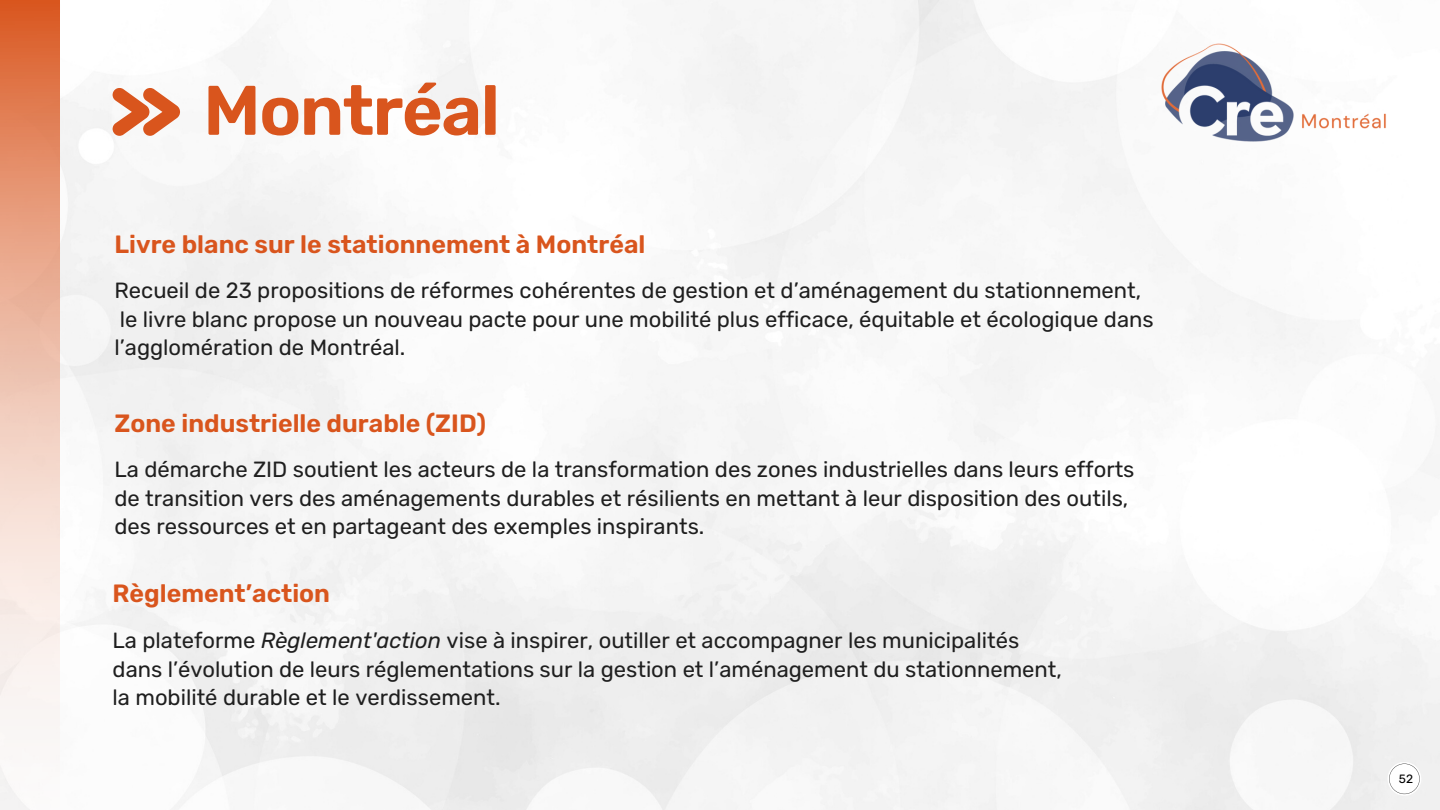
<style>
.page{position:relative;width:1440px;height:810px;background:#fff}
.page>*{position:absolute;margin:0;border:0;box-sizing:border-box;transform-origin:0 0}
.t1{font:600 70px "Rubik";letter-spacing:-.02em;color:#d9551d}
.t2{font:600 25px "Rubik";color:#d9551d}
.t3{font:22px/28.5px "Rubik";color:#1f1f1f}
.t4{font:12px "Rubik";color:#000}
.s1{font-style:italic}
</style>
<div class="page">
<img style="left:1145px;top:34px;width:251px;height:120px">
<svg style="left:1388px;top:762px;width:33px;height:34px"></svg>
<svg style="left:113px;top:87px;width:67px;height:50px"></svg>
<svg style="left:0;top:0;width:60px;height:810px"></svg>
<p class="t1" style="left:203px;top:69px;width:298px">Montréal</p>
<p class="t2" style="left:115px;top:229px;width:532px">Livre blanc sur le stationnement à Montréal</p>
<p class="t3" style="left:115px;top:276px;width:1028px">Recueil de 23 propositions de réformes cohérentes de gestion et d’aménagement du stationnement,</p>
<p class="t3" style="left:115px;top:305px;width:1041px">le livre blanc propose un nouveau pacte pour une mobilité plus efficace, équitable et écologique dans l’agglomération de Montréal.</p>
<p class="t2" style="left:115px;top:408px;width:373px">Zone industrielle durable (ZID)</p>
<p class="t3" style="left:115px;top:455px;width:1022px">La démarche ZID soutient les acteurs de la transformation des zones industrielles dans leurs efforts</p>
<p class="t3" style="left:115px;top:484px;width:1015px">de transition vers des aménagements durables et résilients en mettant à leur disposition des outils,</p>
<p class="t3" style="left:115px;top:512px;width:591px">des ressources et en partageant des exemples inspirants.</p>
<p class="t2" style="left:113px;top:579px;width:219px">Règlement’action</p>
<p class="t3" style="left:113px;top:626px;width:908px">La plateforme <span class="s1">Règlement'action</span> vise à inspirer, outiller et accompagner les municipalités</p>
<p class="t3" style="left:113px;top:655px;width:951px">dans l’évolution de leurs réglementations sur la gestion et l’aménagement du stationnement,</p>
<p class="t3" style="left:113px;top:683px;width:390px">la mobilité durable et le verdissement.</p>
<p class="t4" style="left:1399px;top:772px;width:16px">52</p>
</div>
